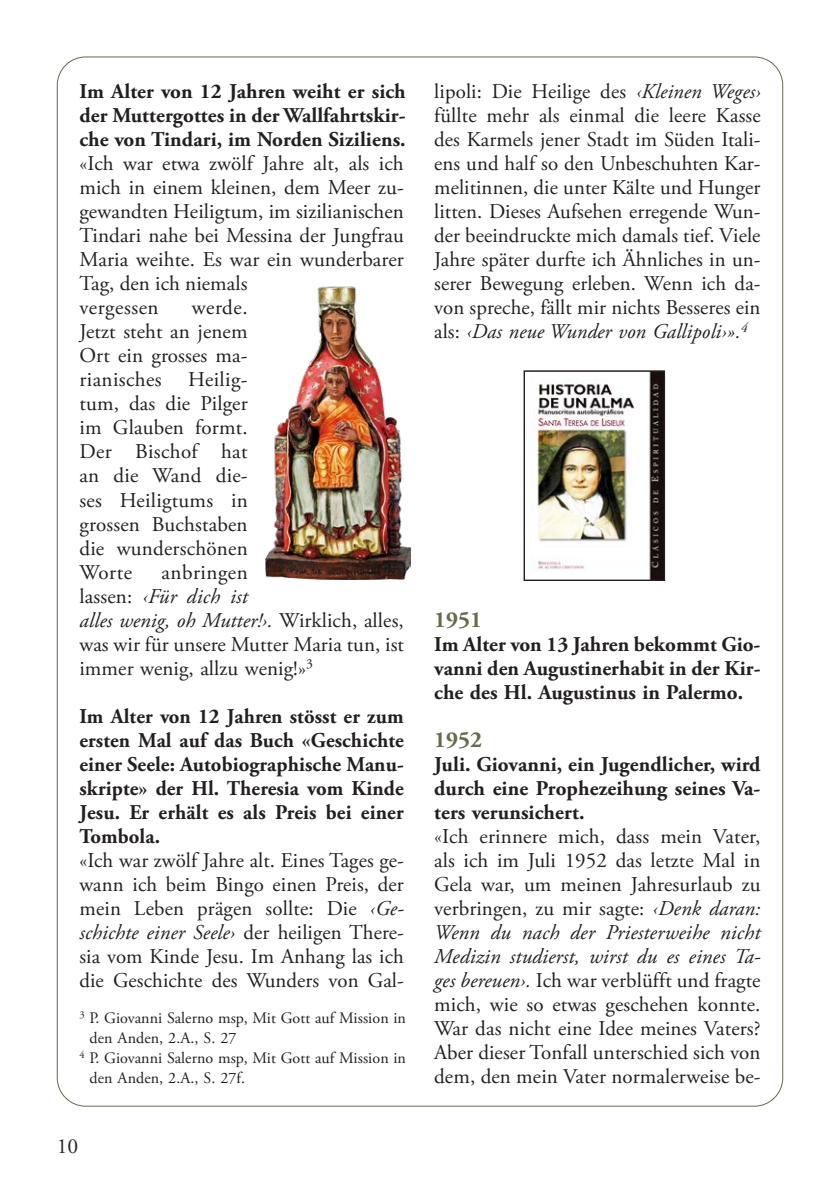
<style>
.page{position:relative;width:840px;height:1191px;background:#fff}
.page>*{position:absolute;margin:0;border:0;box-sizing:border-box;transform-origin:0 0}
.t1{font:700 23px "Adobe Garamond Pro";color:#646c4c}
.t2{font:21.6px "Adobe Garamond Pro";color:#282526}
.t3{font:21px/24px "Adobe Garamond Pro";letter-spacing:.005em;color:#231f20;text-align:justify}
.t4{font:700 21px/24px "Adobe Garamond Pro";letter-spacing:.005em;color:#231f20;text-align:justify}
.t5{font:16px "Adobe Garamond Pro";letter-spacing:.005em;color:#231f20}
.s1{font-style:italic}
</style>
<div class="page">
<img style="left:265px;top:286px;width:145px;height:293px">
<img style="left:536px;top:372px;width:126px;height:207px">
<div style="left:523px;top:370px;width:141px;height:211px;border:1px solid #231f20"></div>
<p class="t4" style="left:79px;top:80px;width:327px">Im Alter von 12 Jahren weiht er sich der Muttergottes in der Wallfahrtskir&shy;che von Tindari, im Norden Siziliens.</p>
<p class="t3" style="left:79px;top:152px;width:326px;text-align:left">«Ich war etwa zwölf Jahre alt, als ich mich in einem kleinen, dem Meer zu&shy;gewandten Heiligtum, im sizilianischen<br>Tindari nahe bei Messina der Jungfrau<br>Maria weihte. Es war ein wunderbarer<br>Tag, den ich niemals<br>vergessen</p>
<p class="t3" style="left:79px;top:296px;width:170px;text-indent:112px">werde.<br>Jetzt steht an jenem Ort ein grosses ma&shy;rianisches</p>
<p class="t3" style="left:79px;top:368px;width:170px;text-indent:108px">Heilig&shy;tum, das die Pilger im Glauben formt.<br>Der Bischof hat an die Wand die&shy;ses Heiligtums in grossen Buchstaben die wunderschönen Worte</p>
<p class="t3" style="left:79px;top:560px;width:326px;text-align:left;text-indent:82px">anbringen<br>lassen: <span class="s1">‹Für dich ist<br>alles wenig, oh Mutter!›.</span> Wirklich, alles, was wir für unsere Mutter Maria tun, ist immer wenig, allzu wenig!»<sup>3</sup></p>
<p class="t4" style="left:79px;top:704px;width:326px">Im Alter von 12 Jahren stösst er zum ersten Mal auf das Buch «Geschichte einer Seele: Autobiographische Manu&shy;skripte» der Hl. Theresia vom Kinde Jesu. Er erhält es als Preis bei einer Tombola.</p>
<p class="t3" style="left:79px;top:848px;width:326px">«Ich war zwölf Jahre alt. Eines Tages ge&shy;wann ich beim Bingo einen Preis, der mein Leben prägen sollte: Die <span class="s1">‹Ge&shy;schichte einer Seele›</span> der heiligen There&shy;sia vom Kinde Jesu. Im Anhang las ich die Geschichte des Wunders von Gal-</p>
<p class="t5" style="left:79px;top:1008px;width:328px"><sup>3</sup> P. Giovanni Salerno msp, Mit Gott auf Mission in</p>
<p class="t5" style="left:90px;top:1028px;width:148px">den Anden, 2.A., S. 27</p>
<p class="t5" style="left:79px;top:1048px;width:328px"><sup>4</sup> P. Giovanni Salerno msp, Mit Gott auf Mission in</p>
<p class="t5" style="left:90px;top:1068px;width:157px">den Anden, 2.A., S. 27f.</p>
<p class="t2" style="left:57px;top:1133px;width:23px">10</p>
<p class="t3" style="left:434px;top:80px;width:328px">lipoli: Die Heilige des <span class="s1">‹Kleinen Weges› </span>füllte mehr als einmal die leere Kasse des Karmels jener Stadt im Süden Itali&shy;ens und half so den Unbeschuhten Kar&shy;melitinnen, die unter Kälte und Hunger litten. Dieses Aufsehen erregende Wun&shy;der beeindruckte mich damals tief. Viele Jahre später durfte ich Ähnliches in un&shy;serer Bewegung erleben. Wenn ich da&shy;von spreche, fällt mir nichts Besseres ein als: <span class="s1">‹Das neue Wunder von Gallipoli›».</span><sup>4</sup></p>
<p class="t1" style="left:434px;top:606px;width:49px">1951</p>
<p class="t4" style="left:434px;top:632px;width:328px">Im Alter von 13 Jahren bekommt Gio&shy;vanni den Augustinerhabit in der Kir&shy;che des Hl. Augustinus in Palermo.</p>
<p class="t1" style="left:434px;top:726px;width:49px">1952</p>
<p class="t4" style="left:434px;top:752px;width:328px">Juli. Giovanni, ein Jugendlicher, wird durch eine Prophezeihung seines Va&shy;ters verunsichert.</p>
<p class="t3" style="left:434px;top:824px;width:328px">«Ich erinnere mich, dass mein Vater, als ich im Juli 1952 das letzte Mal in Gela war, um meinen Jahresurlaub zu verbringen, zu mir sagte: <span class="s1">‹Denk daran:<br>Wenn du nach der Priesterweihe nicht Medizin studierst, wirst du es eines Ta&shy;ges bereuen›.</span> Ich war verblüfft und fragte mich, wie so etwas geschehen konnte.<br>War das nicht eine Idee meines Vaters?<br>Aber dieser Tonfall unterschied sich von dem, den mein Vater normalerweise be-</p>
</div>
